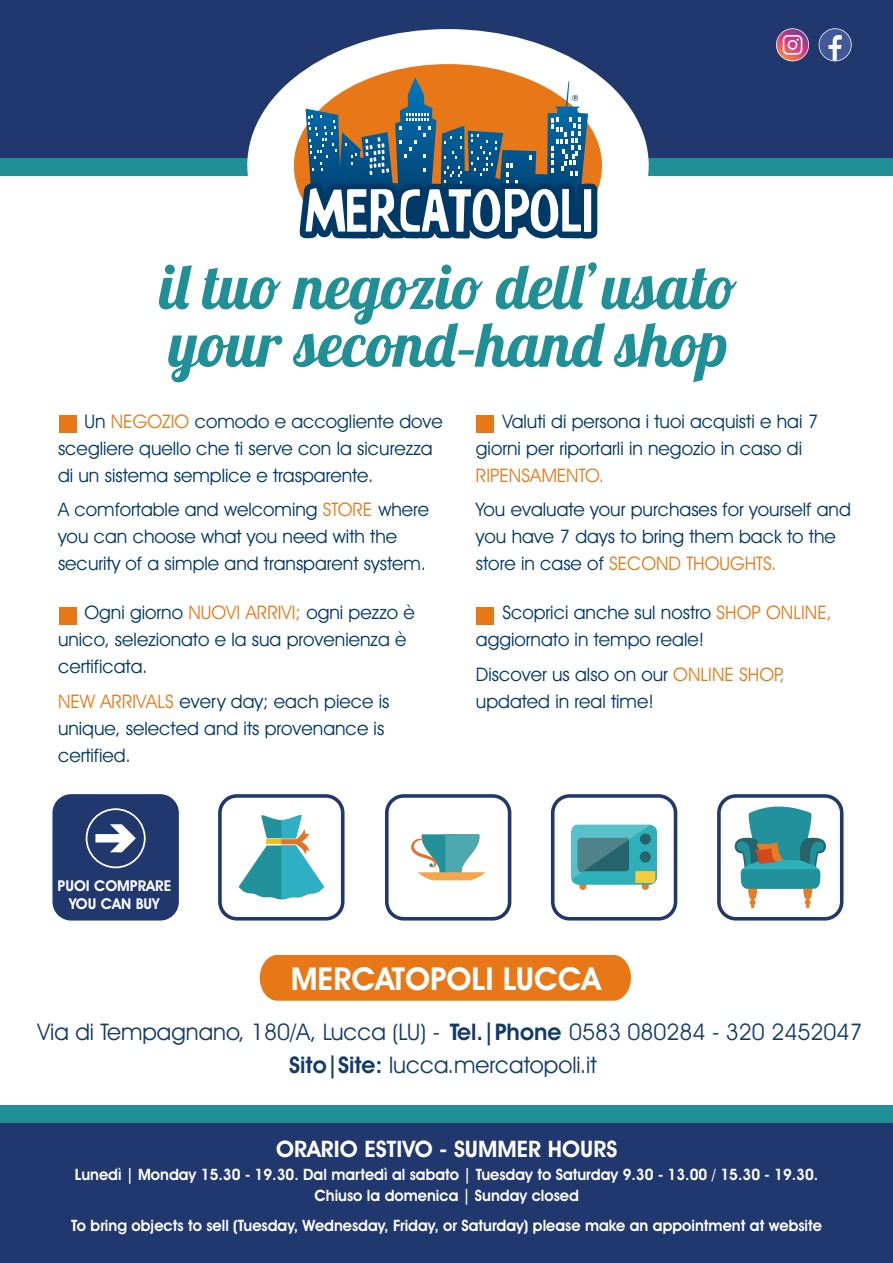
<style>
.page{position:relative;width:893px;height:1263px;background:#21386e}
.page>*{position:absolute;margin:0;border:0;box-sizing:border-box;transform-origin:0 0}
.t1{font:700 31.8px "Avant Garde IT Cby BT";color:#fff}
.t2{font:22.95px/32.8px "Avant Garde IT Cby BT";color:#123b69}
.t3{font:700 22.8px "Avant Garde IT Cby BT";color:#fff}
.t4{font:18.75px/27px "Avant Garde IT Cby BT";color:#003866}
.t5{font:18.75px "Avant Garde IT Cby BT";color:#e87817}
.t6{font:700 15.75px/21px "Avant Garde IT Cby BT";color:#fff;text-align:center;scale:.96 1}
.t7{font:700 15px/18px "Avant Garde IT Cby BT";color:#fff;text-align:center}
.s1{color:#e87817}
.s2{font-weight:700}
</style>
<div class="page">
<div style="left:0;top:158px;width:893px;height:964px;background:#218f96"></div>
<div style="left:0;top:176px;width:893px;height:929px;background:#fff"></div>
<div style="left:260px;top:955px;width:371px;height:46px;background:#e87817"></div>
<div style="left:247px;top:29px;width:402px;height:272px;background:#fff;border-radius:50%"></div>
<svg style="left:294px;top:64px;width:308px;height:128px"></svg>
<svg style="left:299px;top:77px;width:299px;height:162px"></svg>
<svg style="left:819px;top:28px;width:33px;height:33px"></svg>
<svg style="left:776px;top:28px;width:33px;height:33px"></svg>
<svg style="left:159px;top:265px;width:33px;height:44px"></svg>
<svg style="left:202px;top:268px;width:79px;height:41px"></svg>
<svg style="left:168px;top:335px;width:114px;height:47px"></svg>
<svg style="left:292px;top:262px;width:445px;height:120px"></svg>
<div style="left:59px;top:415px;width:18px;height:18px;background:#e87817"></div>
<div style="left:59px;top:607px;width:18px;height:18px;background:#e87817"></div>
<div style="left:476px;top:415px;width:18px;height:18px;background:#e87817"></div>
<div style="left:476px;top:607px;width:18px;height:18px;background:#e87817"></div>
<svg style="left:717px;top:794px;width:126px;height:126px"></svg>
<div style="left:52px;top:794px;width:127px;height:126px;background:#21386e;border-radius:19px"></div>
<svg style="left:86px;top:808px;width:60px;height:60px"></svg>
<svg style="left:218px;top:794px;width:126px;height:126px"></svg>
<svg style="left:385px;top:794px;width:126px;height:126px"></svg>
<svg style="left:551px;top:794px;width:126px;height:126px"></svg>
<img style="left:635px;top:871px;width:20px;height:12px">
<img style="left:571px;top:825px;width:80px;height:54px">
<p class="t4" style="left:58px;top:409px;width:386px;text-indent:26px">Un <span class="s1">NEGOZIO</span> comodo e accogliente dove scegliere quello che ti serve con la sicurezza di un sistema semplice e trasparente.</p>
<p class="t4" style="left:58px;top:498px;width:373px">A comfortable and welcoming <span class="s1">STORE</span> where you can choose what you need with the security of a simple and transparent system.</p>
<p class="t4" style="left:58px;top:601px;width:358px;text-indent:26px">Ogni giorno <span class="s1">NUOVI ARRIVI;</span> ogni pezzo è unico, selezionato e la sua provenienza è certificata.</p>
<p class="t4" style="left:58px;top:689px;width:333px"><span class="s1">NEW ARRIVALS</span> every day; each piece is unique, selected and its provenance is certified.</p>
<p class="t4" style="left:476px;top:409px;width:344px;text-indent:26px">Valuti di persona i tuoi acquisti e hai 7 giorni per riportarli in negozio in caso di</p>
<p class="t5" style="left:476px;top:467px;width:130px">RIPENSAMENTO.</p>
<p class="t4" style="left:476px;top:498px;width:376px">You evaluate your purchases for yourself and you have 7 days to bring them back to the store in case of <span class="s1">SECOND THOUGHTS.</span></p>
<p class="t4" style="left:476px;top:601px;width:357px;text-indent:26px">Scoprici anche sul nostro <span class="s1">SHOP ONLINE, </span>aggiornato in tempo reale!</p>
<p class="t4" style="left:476px;top:662px;width:310px">Discover us also on our <span class="s1">ONLINE SHOP, </span>updated in real time!</p>
<p class="t7" style="left:58px;top:878px;width:115px">PUOI COMPRARE<br>YOU CAN BUY</p>
<h1 class="t1" style="left:291px;top:966px;width:312px">MERCATOPOLI LUCCA</h1>
<p class="t2" style="left:289px;top:1017px;width:575px;text-indent:-252px">Via di Tempagnano, 180/A, Lucca (LU) - <span class="s2">Tel.|Phone</span> 0583 080284 - 320 2452047<br><span class="s2">Sito|Site:</span> lucca.mercatopoli.it</p>
<p class="t3" style="left:276px;top:1139px;width:343px">ORARIO ESTIVO - SUMMER HOURS</p>
<p class="t6" style="left:75px;top:1166px;width:776px">Lunedì | Monday 15.30 - 19.30. Dal martedì al sabato | Tuesday to Saturday 9.30 - 13.00 / 15.30 - 19.30.<br>Chiuso la domenica | Sunday closed</p>
<p class="t6" style="left:71px;top:1216px;width:784px">To bring objects to sell (Tuesday, Wednesday, Friday, or Saturday) please make an appointment at website</p>
</div>
